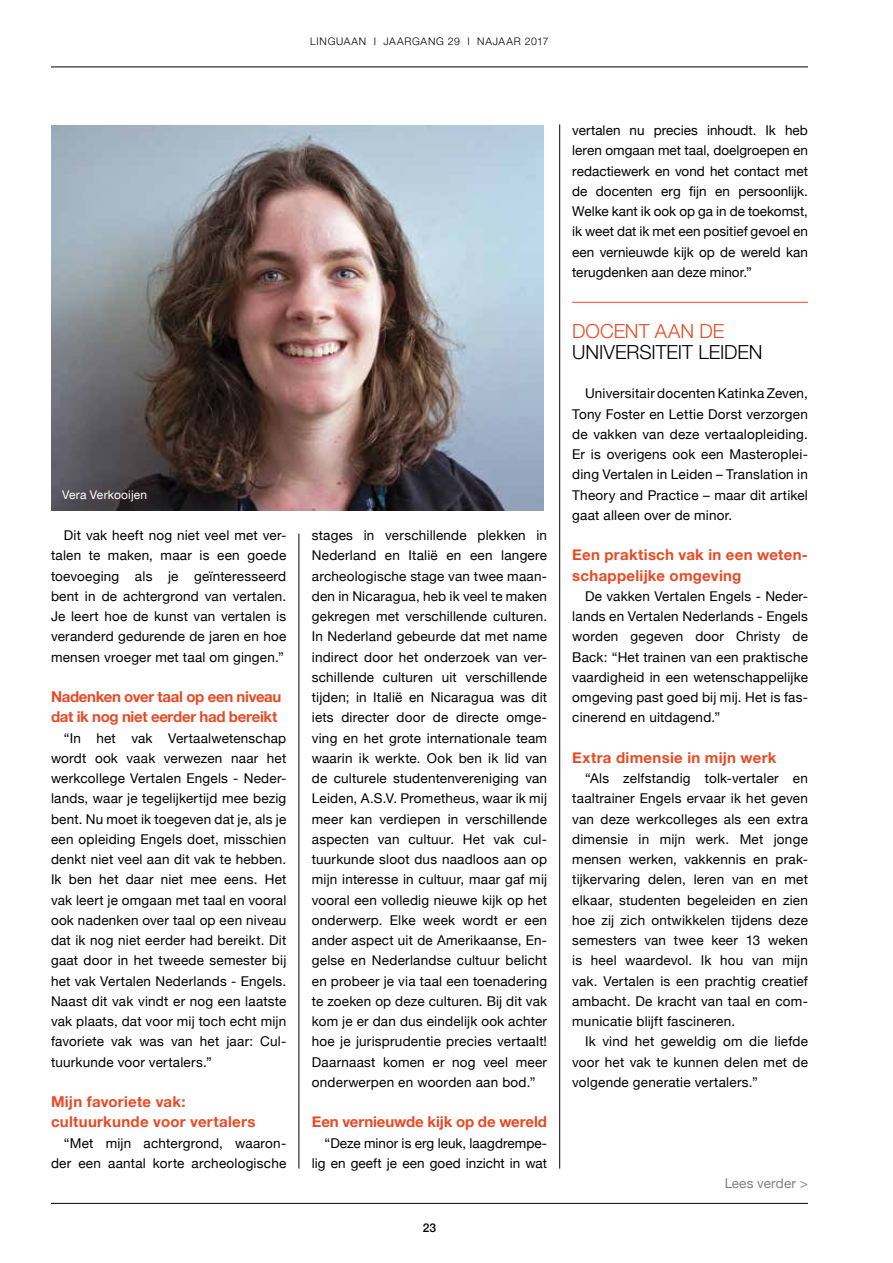
<style>
.page{position:relative;width:893px;height:1263px;background:#fff}
.page>*{position:absolute;margin:0;border:0;box-sizing:border-box;transform-origin:0 0}
.t1{font:300 19.5px "Helvetica Neue LT Std";letter-spacing:-.005em;color:#000}
.t2{font:300 19.5px "Helvetica Neue LT Std";color:#e94a24}
.t3{font:700 15px/20.2px "Helvetica Neue";letter-spacing:.015em;color:#e94a24}
.t4{font:700 15px/20.2px "Helvetica Neue";letter-spacing:-.02em;color:#e94a24}
.t5{font:700 15px "Helvetica Neue";letter-spacing:-.005em;color:#e94a24}
.t6{font:13.5px/20.2px "Helvetica Neue";letter-spacing:.015em;color:#000;text-align:justify}
.t7{font:12px "Helvetica Neue";letter-spacing:.015em;color:#fff}
.t8{font:500 12px "Helvetica Neue";color:#000}
.t9{font:300 10.5px "Helvetica Neue LT Std";letter-spacing:.07em;color:#000}
</style>
<div class="page">
<hr style="left:299px;top:534px;width:1px;height:634px;background:#000">
<hr style="left:559px;top:124px;width:1px;height:1044px;background:#000">
<img style="left:51px;top:125px;width:493px;height:385px">
<hr style="left:572px;top:302px;width:236px;height:1px;background:#e94a24">
<hr style="left:51px;top:1203px;width:757px;height:1px;background:#000">
<hr style="left:51px;top:67px;width:757px;height:1px;background:#000">
<p class="t9" style="left:310px;top:35px;width:240px">LINGUAAN I JAARGANG 29 I NAJAAR 2017</p>
<p class="t7" style="left:62px;top:486px;width:87px">Vera Verkooijen</p>
<p class="t6" style="left:51px;top:526px;width:237px;text-indent:13px">Dit vak heeft nog niet veel met ver&shy;talen te maken, maar is een goede toevoeging als je geïnteresseerd bent in de achtergrond van vertalen.<br>Je leert hoe de kunst van vertalen is veranderd gedurende de jaren en hoe mensen vroeger met taal om gingen.”</p>
<p class="t4" style="left:51px;top:687px;width:232px">Nadenken over taal op een niveau dat ik nog niet eerder had bereikt</p>
<p class="t6" style="left:51px;top:728px;width:237px;text-indent:13px">“In het vak Vertaalwetenschap wordt ook vaak verwezen naar het werkcollege Vertalen Engels - Neder&shy;lands, waar je tegelijkertijd mee bezig bent. Nu moet ik toegeven dat je, als je een opleiding Engels doet, misschien denkt niet veel aan dit vak te hebben.<br>Ik ben het daar niet mee eens. Het vak leert je omgaan met taal en vooral ook nadenken over taal op een niveau dat ik nog niet eerder had bereikt. Dit gaat door in het tweede semester bij het vak Vertalen Nederlands - Engels.<br>Naast dit vak vindt er nog een laatste vak plaats, dat voor mij toch echt mijn favoriete vak was van het jaar: Cul&shy;tuurkunde voor vertalers.”</p>
<p class="t3" style="left:51px;top:1092px;width:206px">Mijn favoriete vak: cultuurkunde voor vertalers</p>
<p class="t6" style="left:51px;top:1133px;width:237px;text-align:right">“Met mijn achtergrond, waaron&shy;der een aantal korte archeologische</p>
<p class="t6" style="left:312px;top:526px;width:237px">stages in verschillende plekken in Nederland en Italië en een langere archeologische stage van twee maan&shy;den in Nicaragua, heb ik veel te maken gekregen met verschillende culturen.<br>In Nederland gebeurde dat met name indirect door het onderzoek van ver&shy;schillende culturen uit verschillende tijden; in Italië en Nicaragua was dit iets directer door de directe omge&shy;ving en het grote internationale team waarin ik werkte. Ook ben ik lid van de culturele studentenvereniging van Leiden, A.S.V. Prometheus, waar ik mij meer kan verdiepen in verschillende aspecten van cultuur. Het vak cul&shy;tuurkunde sloot dus naadloos aan op mijn interesse in cultuur, maar gaf mij vooral een volledig nieuwe kijk op het onderwerp. Elke week wordt er een ander aspect uit de Amerikaanse, En&shy;gelse en Nederlandse cultuur belicht en probeer je via taal een toenadering te zoeken op deze culturen. Bij dit vak kom je er dan dus eindelijk ook achter hoe je jurisprudentie precies vertaalt!<br>Daarnaast komen er nog veel meer onderwerpen en woorden aan bod.”</p>
<p class="t5" style="left:312px;top:1110px;width:237px">Een vernieuwde kijk op de wereld</p>
<p class="t6" style="left:312px;top:1133px;width:237px;text-align:right">“Deze minor is erg leuk, laagdrempe&shy;lig en geeft je een goed inzicht in wat</p>
<p class="t8" style="left:423px;top:1218px;width:15px">23</p>
<p class="t6" style="left:572px;top:121px;width:237px">vertalen nu precies inhoudt. Ik heb leren omgaan met taal, doelgroepen en redactiewerk en vond het contact met de docenten erg fijn en persoonlijk.<br>Welke kant ik ook op ga in de toekomst, ik weet dat ik met een positief gevoel en een vernieuwde kijk op de wereld kan terugdenken aan deze minor.”</p>
<h1 class="t2" style="left:572px;top:319px;width:154px">DOCENT AAN DE</h1>
<h1 class="t1" style="left:572px;top:340px;width:192px">UNIVERSITEIT LEIDEN</h1>
<p class="t6" style="left:572px;top:384px;width:237px;text-indent:13px">Universitair docenten Katinka Zeven, Tony Foster en Lettie Dorst verzorgen de vakken van deze vertaalopleiding.<br>Er is overigens ook een Masteroplei&shy;ding Vertalen in Leiden – Translation in Theory and Practice – maar dit artikel gaat alleen over de minor.</p>
<p class="t3" style="left:572px;top:545px;width:237px">Een praktisch vak in een weten&shy;schappelijke omgeving</p>
<p class="t6" style="left:572px;top:587px;width:237px;text-indent:13px">De vakken Vertalen Engels - Neder&shy;lands en Vertalen Nederlands - Engels worden gegeven door Christy de Back: “Het trainen van een praktische vaardigheid in een wetenschappelijke omgeving past goed bij mij. Het is fas&shy;cinerend en uitdagend.”</p>
<p class="t3" style="left:572px;top:748px;width:206px">Extra dimensie in mijn werk</p>
<p class="t6" style="left:572px;top:769px;width:237px;text-indent:13px">“Als zelfstandig tolk-vertaler en taaltrainer Engels ervaar ik het geven van deze werkcolleges als een extra dimensie in mijn werk. Met jonge mensen werken, vakkennis en prak&shy;tijkervaring delen, leren van en met elkaar, studenten begeleiden en zien hoe zij zich ontwikkelen tijdens deze semesters van twee keer 13 weken is heel waardevol. Ik hou van mijn vak. Vertalen is een prachtig creatief ambacht. De kracht van taal en com&shy;municatie blijft fascineren.</p>
<p class="t6" style="left:572px;top:1032px;width:237px;text-indent:13px">Ik vind het geweldig om die liefde voor het vak te kunnen delen met de volgende generatie vertalers.”</p>
<p class="t6" style="left:724px;top:1174px;width:85px">Lees verder &gt;</p>
</div>
